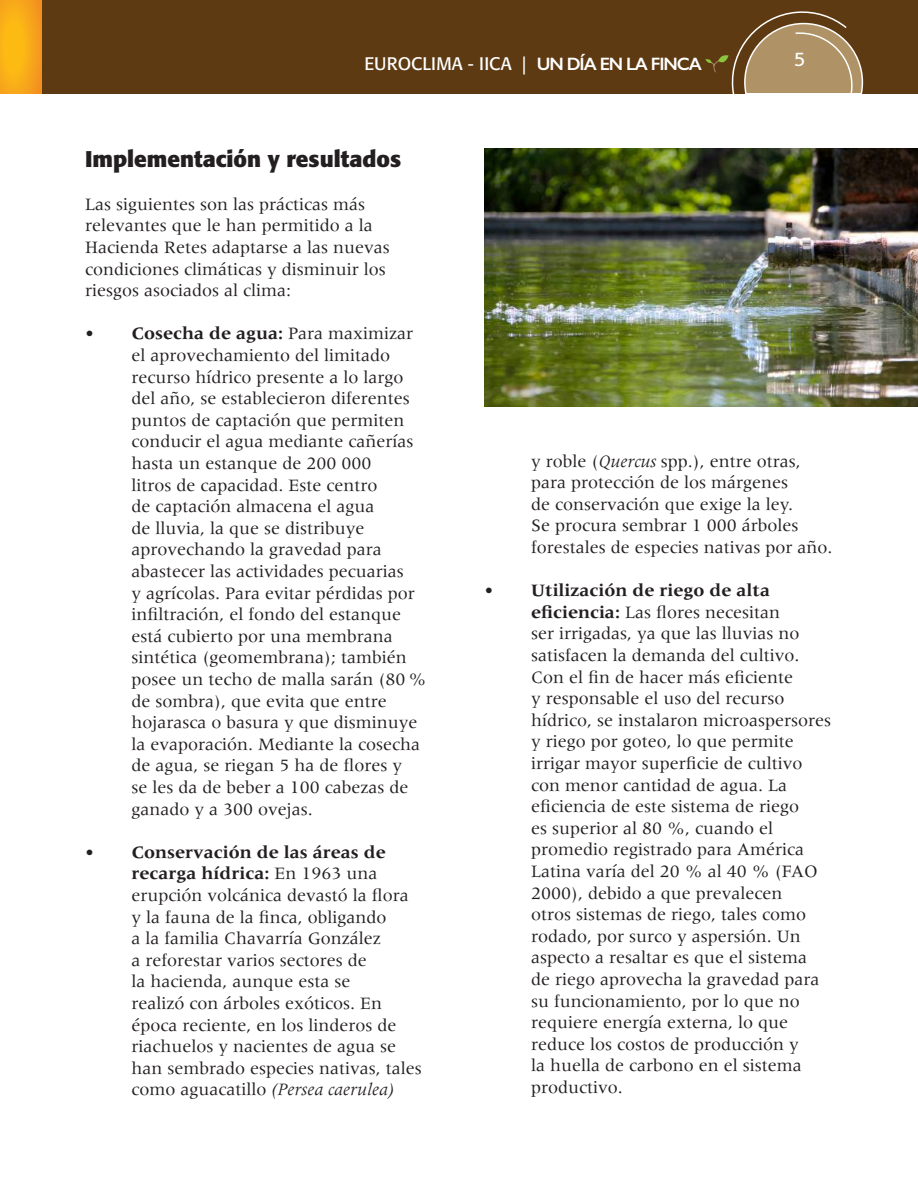
<style>
.page{position:relative;width:918px;height:1188px;background:#fff}
.page>*{position:absolute;margin:0;border:0;box-sizing:border-box;transform-origin:0 0}
.t1{font:700 22.5px "Formata";color:#231f20}
.t2{font:19.5px "Formata";color:#fff}
.t3{font:18px/21.6px "Meridien";color:#231f20}
.t4{font:18px "Formata";color:#fff}
.s1{font-family:"Gill Sans";font-weight:600}
.s2{font-weight:700}
.s3{font-style:italic}
</style>
<div class="page">
<div style="left:13px;top:0;width:905px;height:94px;background:#5e3a12"></div>
<svg style="left:705px;top:11px;width:153px;height:138px"></svg>
<svg style="left:0;top:0;width:41px;height:94px"></svg>
<div style="left:745px;top:94px;width:116px;height:48px;background:#fff"></div>
<img style="left:485px;top:149px;width:433px;height:257px">
<p class="t4" style="left:364px;top:52px;width:339px">EUROCLIMA - IICA | <span class="s1">UN DÍA EN LA FINCA</span></p>
<p class="t2" style="left:794px;top:47px;width:13px">5</p>
<p class="t1" style="left:85px;top:145px;width:318px">Implementación y resultados</p>
<p class="t3" style="left:85px;top:193px;width:306px">Las siguientes son las prácticas más relevantes que le han permitido a la Hacienda Retes adaptarse a las nuevas condiciones climáticas y disminuir los riesgos asociados al clima:</p>
<p class="t3" style="left:132px;top:323px;width:296px;text-indent:-46px">• <span class="s2">Cosecha de agua:</span> Para maximizar el aprovechamiento del limitado recurso hídrico presente a lo largo del año, se establecieron diferentes puntos de captación que permiten conducir el agua mediante cañerías hasta un estanque de 200 000<br>litros de capacidad. Este centro<br>de captación almacena el agua<br>de lluvia, la que se distribuye aprovechando la gravedad para abastecer las actividades pecuarias<br>y agrícolas. Para evitar pérdidas por infiltración, el fondo del estanque está cubierto por una membrana sintética (geomembrana); también posee un techo de malla sarán (80 % de sombra), que evita que entre hojarasca o basura y que disminuye la evaporación. Mediante la cosecha de agua, se riegan 5 ha de flores y<br>se les da de beber a 100 cabezas de ganado y a 300 ovejas.</p>
<p class="t3" style="left:132px;top:841px;width:292px;text-indent:-46px">• <span class="s2">Conservación de las áreas de recarga hídrica:</span> En 1963 una erupción volcánica devastó la flora y la fauna de la finca, obligando<br>a la familia Chavarría González<br>a reforestar varios sectores de<br>la hacienda, aunque esta se<br>realizó con árboles exóticos. En época reciente, en los linderos de riachuelos y nacientes de agua se han sembrado especies nativas, tales como aguacatillo <span class="s3">(Persea caerulea)</span></p>
<p class="t3" style="left:531px;top:450px;width:303px">y roble (<span class="s3">Quercus</span> spp.), entre otras, para protección de los márgenes<br>de conservación que exige la ley.<br>Se procura sembrar 1 000 árboles forestales de especies nativas por año.</p>
<p class="t3" style="left:531px;top:580px;width:302px;text-indent:-46px">• <span class="s2">Utilización de riego de alta eficiencia:</span> Las flores necesitan<br>ser irrigadas, ya que las lluvias no satisfacen la demanda del cultivo.<br>Con el fin de hacer más eficiente<br>y responsable el uso del recurso hídrico, se instalaron microaspersores y riego por goteo, lo que permite irrigar mayor superficie de cultivo con menor cantidad de agua. La eficiencia de este sistema de riego<br>es superior al 80 %, cuando el promedio registrado para América<br>Latina varía del 20 % al 40 % (FAO<br>2000), debido a que prevalecen<br>otros sistemas de riego, tales como rodado, por surco y aspersión. Un aspecto a resaltar es que el sistema<br>de riego aprovecha la gravedad para su funcionamiento, por lo que no requiere energía externa, lo que reduce los costos de producción y<br>la huella de carbono en el sistema productivo.</p>
</div>
